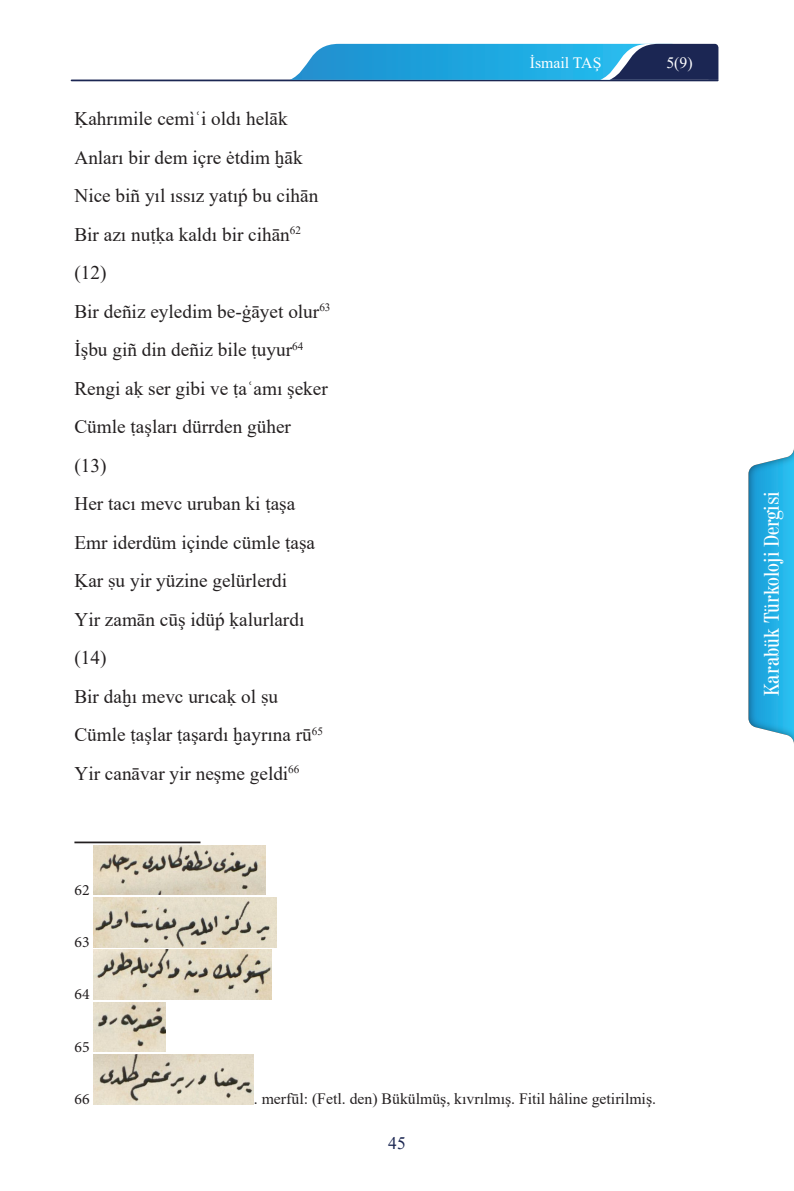
<style>
.page{position:relative;width:794px;height:1191px;background:#fff}
.page>*{position:absolute;margin:0;border:0;box-sizing:border-box;transform-origin:0 0}
.t1{font:condensed 21px "Century 725 BT";color:#fff}
.t2{font:19.25px "Times New Roman";color:#231f20}
.t3{font:17.5px "Times New Roman";color:#1a2651}
.t4{font:15.75px "Times New Roman";color:#231f20}
.t5{font:15.75px "Times New Roman";color:#fff}
.t6{font:15.75px "Minion Pro";color:#231f20}
</style>
<div class="page">
<svg style="left:748px;top:449px;width:46px;height:294px;background:#34b1e1"></svg>
<hr style="left:72px;top:80px;width:645px;height:1px;background:#1b2653">
<svg style="left:290px;top:44px;width:428px;height:36px;background:#2d90c2"></svg>
<hr style="left:74px;top:841px;width:126px;height:2px;background:#231f20">
<img style="left:93px;top:845px;width:172px;height:49px">
<img style="left:93px;top:897px;width:183px;height:50px">
<img style="left:93px;top:950px;width:179px;height:49px">
<img style="left:93px;top:1002px;width:73px;height:49px">
<img style="left:93px;top:1054px;width:161px;height:50px">
<p class="t2" style="left:74px;top:105px;width:215px">Ḳahrımile cemìʿi oldı helāk</p>
<p class="t2" style="left:74px;top:143px;width:230px">Anları bir dem içre ėtdim ḫāk</p>
<p class="t2" style="left:74px;top:182px;width:245px">Nice biñ yıl ıssız yatıṕ bu cihān</p>
<p class="t2" style="left:74px;top:220px;width:228px">Bir azı nuṭḳa kaldı bir cihān<sup>62</sup></p>
<p class="t2" style="left:74px;top:259px;width:34px">(12)</p>
<p class="t2" style="left:74px;top:297px;width:258px">Bir deñiz eyledim be-ġāyet olur<sup>63</sup></p>
<p class="t2" style="left:74px;top:336px;width:230px">İşbu giñ din deñiz bile ṭuyur<sup>64</sup></p>
<p class="t2" style="left:74px;top:374px;width:255px">Rengi aḳ ser gibi ve ṭaʿamı şeker</p>
<p class="t2" style="left:74px;top:413px;width:218px">Cümle ṭaşları dürrden güher</p>
<p class="t2" style="left:74px;top:451px;width:34px">(13)</p>
<p class="t2" style="left:74px;top:490px;width:222px">Her tacı mevc uruban ki ṭaşa</p>
<p class="t2" style="left:74px;top:528px;width:242px">Emr iderdüm içinde cümle ṭaşa</p>
<p class="t2" style="left:74px;top:567px;width:214px">Ḳar ṣu yir yüzine gelürlerdi</p>
<p class="t2" style="left:74px;top:605px;width:231px">Yir zamān cūş idüṕ ḳalurlardı</p>
<p class="t2" style="left:74px;top:644px;width:34px">(14)</p>
<p class="t2" style="left:74px;top:682px;width:205px">Bir daḫı mevc urıcaḳ ol ṣu</p>
<p class="t2" style="left:74px;top:721px;width:250px">Cümle ṭaşlar ṭaşardı ḫayrına rū<sup>65</sup></p>
<p class="t2" style="left:74px;top:759px;width:227px">Yir canāvar yir neşme geldi<sup>66</sup></p>
<p class="t5" style="left:530px;top:51px;width:73px">İsmail TAŞ</p>
<p class="t5" style="left:666px;top:51px;width:28px">5(9)</p>
<p class="t6" style="left:74px;top:879px;width:17px">62</p>
<p class="t6" style="left:74px;top:931px;width:17px">63</p>
<p class="t6" style="left:74px;top:984px;width:17px">64</p>
<p class="t6" style="left:74px;top:1036px;width:17px">65</p>
<p class="t6" style="left:74px;top:1088px;width:17px">66</p>
<p class="t4" style="left:254px;top:1087px;width:404px">. merfūl: (Fetl. den) Bükülmüş, kıvrılmış. Fitil hâline getirilmiş.</p>
<p class="t3" style="left:388px;top:1130px;width:19px">45</p>
<p class="t1" style="left:758px;top:696px;width:206px;rotate:-90deg">Karabük Türkoloji Dergisi</p>
</div>
